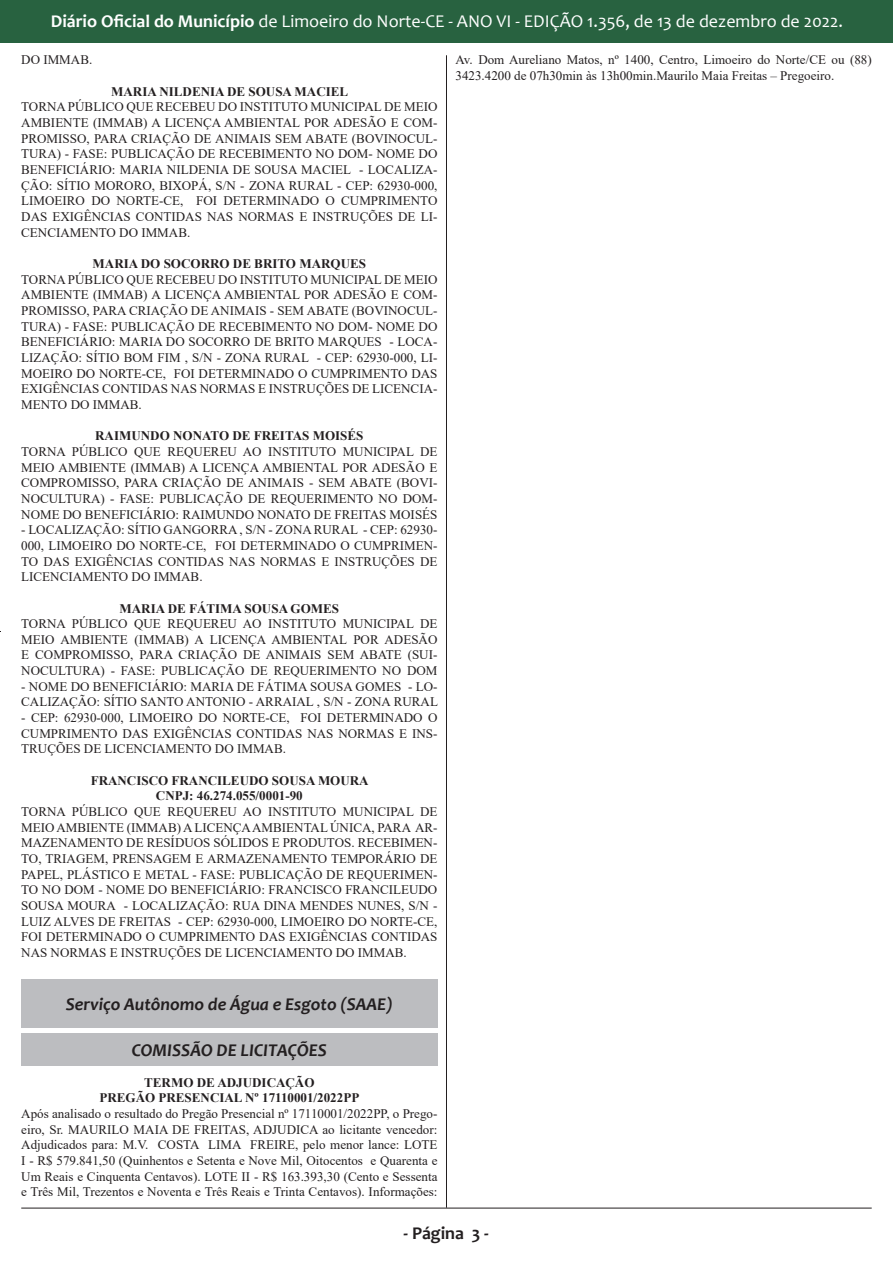
<style>
.page{position:relative;width:893px;height:1263px;background:#fff}
.page>*{position:absolute;margin:0;border:0;box-sizing:border-box;transform-origin:0 0}
.t1{font:18px "Candara";color:#fff}
.t2{font:italic 700 18px "Candara";color:#231f20}
.t3{font:700 18px "Candara";color:#231f20}
.t4{font:13.05px/15.6px "Times New Roman";color:#231f20;text-align:justify}
.t5{font:700 13.05px "Times New Roman";color:#231f20}
.s1{font-weight:700}
</style>
<div class="page">
<div style="left:0;top:0;width:892px;height:42px;background:#286240"></div>
<hr style="left:446px;top:55px;width:1px;height:1153px;background:#231f20">
<hr style="left:21px;top:1208px;width:851px;height:1px;background:#231f20">
<div style="left:21px;top:1033px;width:416px;height:32px;background:#bcbdc0"></div>
<div style="left:21px;top:979px;width:416px;height:49px;background:#bcbdc0"></div>
<h1 class="t1" style="left:51px;top:10px;width:794px"><span class="s1">Diário Oficial do Município</span> de Limoeiro do Norte-CE - ANO VI - EDIÇÃO 1.356, de 13 de dezembro de 2022.</h1>
<p class="t4" style="left:21px;top:52px;width:73px">DO IMMAB.</p>
<p class="t5" style="left:111px;top:82px;width:239px">MARIA NILDENIA DE SOUSA MACIEL</p>
<p class="t4" style="left:21px;top:99px;width:418px">TORNA PÚBLICO QUE RECEBEU DO INSTITUTO MUNICIPAL DE MEIO AMBIENTE (IMMAB) A LICENÇA AMBIENTAL POR ADESÃO E COM-PROMISSO, PARA CRIAÇÃO DE ANIMAIS SEM ABATE (BOVINOCUL-TURA) - FASE: PUBLICAÇÃO DE RECEBIMENTO NO DOM- NOME DO BENEFICIÁRIO: MARIA NILDENIA DE SOUSA MACIEL - LOCALIZA-ÇÃO: SÍTIO MORORO, BIXOPÁ, S/N - ZONA RURAL - CEP: 62930-000, LIMOEIRO DO NORTE-CE, FOI DETERMINADO O CUMPRIMENTO DAS EXIGÊNCIAS CONTIDAS NAS NORMAS E INSTRUÇÕES DE LI-CENCIAMENTO DO IMMAB.</p>
<p class="t5" style="left:93px;top:254px;width:275px">MARIA DO SOCORRO DE BRITO MARQUES</p>
<p class="t4" style="left:21px;top:271px;width:418px">TORNA PÚBLICO QUE RECEBEU DO INSTITUTO MUNICIPAL DE MEIO AMBIENTE (IMMAB) A LICENÇA AMBIENTAL POR ADESÃO E COM-PROMISSO, PARA CRIAÇÃO DE ANIMAIS - SEM ABATE (BOVINOCUL-TURA) - FASE: PUBLICAÇÃO DE RECEBIMENTO NO DOM- NOME DO BENEFICIÁRIO: MARIA DO SOCORRO DE BRITO MARQUES - LOCA-LIZAÇÃO: SÍTIO BOM FIM , S/N - ZONA RURAL - CEP: 62930-000, LI-MOEIRO DO NORTE-CE, FOI DETERMINADO O CUMPRIMENTO DAS EXIGÊNCIAS CONTIDAS NAS NORMAS E INSTRUÇÕES DE LICENCIA-MENTO DO IMMAB.</p>
<p class="t5" style="left:95px;top:426px;width:270px">RAIMUNDO NONATO DE FREITAS MOISÉS</p>
<p class="t4" style="left:21px;top:443px;width:418px">TORNA PÚBLICO QUE REQUEREU AO INSTITUTO MUNICIPAL DE MEIO AMBIENTE (IMMAB) A LICENÇA AMBIENTAL POR ADESÃO E COMPROMISSO, PARA CRIAÇÃO DE ANIMAIS - SEM ABATE (BOVI-NOCULTURA) - FASE: PUBLICAÇÃO DE REQUERIMENTO NO DOM-NOME DO BENEFICIÁRIO: RAIMUNDO NONATO DE FREITAS MOISÉS</p>
<p class="t4" style="left:21px;top:522px;width:418px">- LOCALIZAÇÃO: SÍTIO GANGORRA , S/N - ZONA RURAL - CEP: 62930- 000, LIMOEIRO DO NORTE-CE, FOI DETERMINADO O CUMPRIMEN-TO DAS EXIGÊNCIAS CONTIDAS NAS NORMAS E INSTRUÇÕES DE LICENCIAMENTO DO IMMAB.</p>
<p class="t5" style="left:120px;top:599px;width:221px">MARIA DE FÁTIMA SOUSA GOMES</p>
<p class="t4" style="left:21px;top:616px;width:418px">TORNA PÚBLICO QUE REQUEREU AO INSTITUTO MUNICIPAL DE MEIO AMBIENTE (IMMAB) A LICENÇA AMBIENTAL POR ADESÃO E COMPROMISSO, PARA CRIAÇÃO DE ANIMAIS SEM ABATE (SUI-NOCULTURA) - FASE: PUBLICAÇÃO DE REQUERIMENTO NO DOM</p>
<p class="t4" style="left:21px;top:678px;width:418px">- NOME DO BENEFICIÁRIO: MARIA DE FÁTIMA SOUSA GOMES - LO-<br>CALIZAÇÃO: SÍTIO SANTO ANTONIO - ARRAIAL , S/N - ZONA RURAL</p>
<p class="t4" style="left:21px;top:709px;width:418px">- CEP: 62930-000, LIMOEIRO DO NORTE-CE, FOI DETERMINADO O CUMPRIMENTO DAS EXIGÊNCIAS CONTIDAS NAS NORMAS E INS-TRUÇÕES DE LICENCIAMENTO DO IMMAB.</p>
<p class="t5" style="left:91px;top:771px;width:280px">FRANCISCO FRANCILEUDO SOUSA MOURA</p>
<p class="t5" style="left:156px;top:787px;width:148px">CNPJ: 46.274.055/0001-90</p>
<p class="t4" style="left:21px;top:803px;width:418px">TORNA PÚBLICO QUE REQUEREU AO INSTITUTO MUNICIPAL DE MEIO AMBIENTE (IMMAB) A LICENÇA AMBIENTAL ÚNICA, PARA AR-MAZENAMENTO DE RESÍDUOS SÓLIDOS E PRODUTOS. RECEBIMEN-TO, TRIAGEM, PRENSAGEM E ARMAZENAMENTO TEMPORÁRIO DE PAPEL, PLÁSTICO E METAL - FASE: PUBLICAÇÃO DE REQUERIMEN-TO NO DOM - NOME DO BENEFICIÁRIO: FRANCISCO FRANCILEUDO SOUSA MOURA - LOCALIZAÇÃO: RUA DINA MENDES NUNES, S/N - LUIZ ALVES DE FREITAS - CEP: 62930-000, LIMOEIRO DO NORTE-CE, FOI DETERMINADO O CUMPRIMENTO DAS EXIGÊNCIAS CONTIDAS NAS NORMAS E INSTRUÇÕES DE LICENCIAMENTO DO IMMAB.</p>
<p class="t2" style="left:66px;top:993px;width:328px">Serviço Autônomo de Água e Esgoto (SAAE)</p>
<p class="t2" style="left:132px;top:1039px;width:197px">COMISSÃO DE LICITAÇÕES</p>
<p class="t5" style="left:144px;top:1073px;width:172px">TERMO DE ADJUDICAÇÃO</p>
<p class="t5" style="left:99px;top:1089px;width:261px">PREGÃO PRESENCIAL Nº 17110001/2022PP</p>
<p class="t4" style="left:21px;top:1105px;width:418px">Após analisado o resultado do Pregão Presencial nº 17110001/2022PP, o Prego&shy;eiro, Sr. MAURILO MAIA DE FREITAS, ADJUDICA ao licitante vencedor:<br>Adjudicados para: M.V. COSTA LIMA FREIRE, pelo menor lance: LOTE I - R$ 579.841,50 (Quinhentos e Setenta e Nove Mil, Oitocentos e Quarenta e Um Reais e Cinquenta Centavos). LOTE II - R$ 163.393,30 (Cento e Sessenta e Três Mil, Trezentos e Noventa e Três Reais e Trinta Centavos). Informações:</p>
<p class="t4" style="left:455px;top:52px;width:418px">Av. Dom Aureliano Matos, nº 1400, Centro, Limoeiro do Norte/CE ou (88)<br>3423.4200 de 07h30min às 13h00min.Maurilo Maia Freitas – Pregoeiro.</p>
<h1 class="t3" style="left:404px;top:1222px;width:87px">- Página 3 -</h1>
</div>
